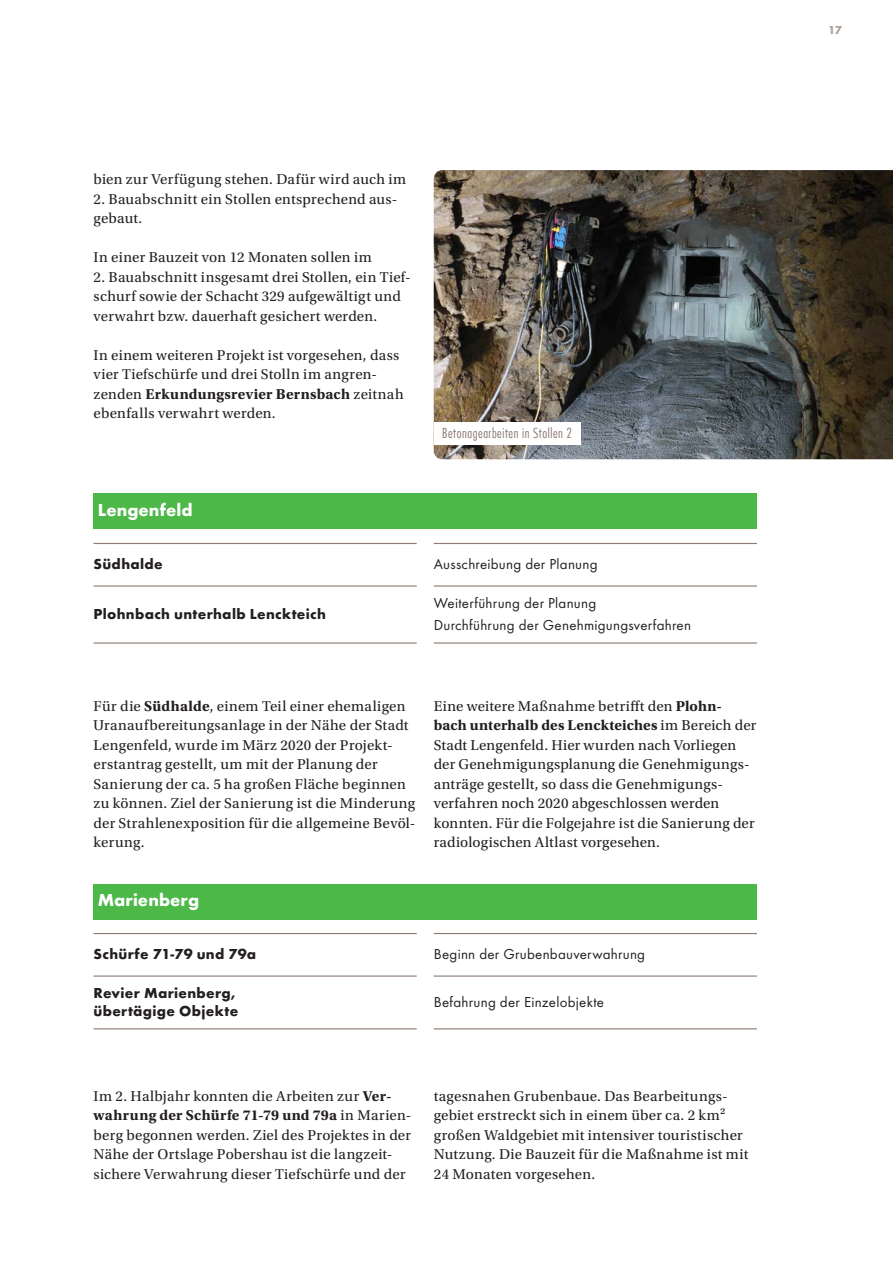
<style>
.page{position:relative;width:893px;height:1263px;background:#fff}
.page>*{position:absolute;margin:0;border:0;box-sizing:border-box;transform-origin:0 0}
.Headline_2_Kopie{font:700 18px "Futura Round";letter-spacing:.005em;color:#fff}
.Fließtext{font:15px/19.5px "Utopia Std";letter-spacing:.015em;color:#231f20}
.Fließtext_Tabelle{font:15px "Futura Round";letter-spacing:.015em;color:#231f20}
.Fließtext_Tabelle_bo{font:700 15px/18px "Futura Round";letter-spacing:.02em;color:#231f20}
.Bildunterschrift{font:300 condensed 13.5px "Futura Com";letter-spacing:.04em;color:#8b7a71}
.t1{font:700 12px "Futura Round";color:#afa199}
.s1{font-weight:700}
</style>
<div class="page">
<div style="left:94px;top:494px;width:663px;height:35px;background:#4cb848"></div>
<hr style="left:94px;top:642px;width:323px;height:2px;background:#8b7a71">
<hr style="left:434px;top:642px;width:323px;height:2px;background:#8b7a71">
<hr style="left:94px;top:543px;width:323px;height:1px;background:#8b7a71">
<hr style="left:434px;top:543px;width:323px;height:1px;background:#8b7a71">
<hr style="left:94px;top:585px;width:323px;height:2px;background:#8b7a71">
<hr style="left:434px;top:585px;width:323px;height:2px;background:#8b7a71">
<div style="left:94px;top:884px;width:663px;height:35px;background:#4cb848"></div>
<hr style="left:94px;top:1028px;width:323px;height:1px;background:#8b7a71">
<hr style="left:434px;top:1028px;width:323px;height:1px;background:#8b7a71">
<hr style="left:94px;top:933px;width:323px;height:1px;background:#8b7a71">
<hr style="left:434px;top:933px;width:323px;height:1px;background:#8b7a71">
<hr style="left:94px;top:975px;width:323px;height:2px;background:#8b7a71">
<hr style="left:434px;top:975px;width:323px;height:2px;background:#8b7a71">
<img style="left:434px;top:170px;width:459px;height:289px">
<div style="left:434px;top:422px;width:147px;height:22px;background:#fff"></div>
<p class="Fließtext" style="left:94px;top:170px;width:314px">bien zur Verfügung stehen. Dafür wird auch im</p>
<p class="Fließtext" style="left:94px;top:189px;width:303px">2. Bauabschnitt ein Stollen entsprechend aus&shy;gebaut.</p>
<p class="Fließtext" style="left:94px;top:248px;width:280px">In einer Bauzeit von 12 Monaten sollen im</p>
<p class="Fließtext" style="left:94px;top:267px;width:319px">2. Bauabschnitt insgesamt drei Stollen, ein Tief&shy;schurf sowie der Schacht 329 aufgewältigt und verwahrt bzw. dauerhaft gesichert werden.</p>
<p class="Fließtext" style="left:94px;top:345px;width:312px">In einem weiteren Projekt ist vorgesehen, dass vier Tiefschürfe und drei Stolln im angren&shy;zenden <span class="s1">Erkundungsrevier Bernsbach</span> zeitnah ebenfalls verwahrt werden.</p>
<p class="Bildunterschrift" style="left:442px;top:424px;width:131px">Betonagearbeiten in Stollen 2</p>
<p class="Headline_2_Kopie" style="left:98px;top:496px;width:96px">Lengenfeld</p>
<p class="Fließtext_Tabelle_bo" style="left:94px;top:554px;width:71px">Südhalde</p>
<p class="Fließtext_Tabelle" style="left:434px;top:553px;width:165px">Ausschreibung der Planung</p>
<p class="Fließtext_Tabelle_bo" style="left:94px;top:604px;width:234px">Plohnbach unterhalb Lenckteich</p>
<p class="Fließtext_Tabelle" style="left:434px;top:592px;width:164px">Weiterführung der Planung</p>
<p class="Fließtext_Tabelle" style="left:434px;top:614px;width:259px">Durchführung der Genehmigungsverfahren</p>
<p class="Fließtext" style="left:94px;top:696px;width:323px">Für die <span class="s1">Südhalde</span>, einem Teil einer ehemaligen Uranaufbereitungsanlage in der Nähe der Stadt Lengenfeld, wurde im März 2020 der Projekt&shy;erstantrag gestellt, um mit der Planung der Sanierung der ca. 5 ha großen Fläche beginnen zu können. Ziel der Sanierung ist die Minderung der Strahlenexposition für die allgemeine Bevöl&shy;kerung.</p>
<p class="Fließtext" style="left:434px;top:696px;width:324px">Eine weitere Maßnahme betrifft den <span class="s1">Plohn&shy;bach unterhalb des Lenckteiches</span> im Bereich der Stadt Lengenfeld. Hier wurden nach Vorliegen der Genehmigungsplanung die Genehmigungs&shy;anträge gestellt, so dass die Genehmigungs&shy;verfahren noch 2020 abgeschlossen werden konnten. Für die Folgejahre ist die Sanierung der radiologischen Altlast vorgesehen.</p>
<p class="Headline_2_Kopie" style="left:98px;top:886px;width:103px">Marienberg</p>
<p class="Fließtext_Tabelle_bo" style="left:94px;top:944px;width:164px">Schürfe 71-79 und 79a</p>
<p class="Fließtext_Tabelle" style="left:434px;top:943px;width:213px">Beginn der Grubenbauverwahrung</p>
<p class="Fließtext_Tabelle_bo" style="left:94px;top:983px;width:146px">Revier Marienberg, übertägige Objekte</p>
<p class="Fließtext_Tabelle" style="left:434px;top:991px;width:172px">Befahrung der Einzelobjekte</p>
<p class="Fließtext" style="left:94px;top:1086px;width:319px">Im 2. Halbjahr konnten die Arbeiten zur <span class="s1">Ver&shy;wahrung der Schürfe 71-79 und 79a</span> in Marien&shy;berg begonnen werden. Ziel des Projektes in der Nähe der Ortslage Pobershau ist die langzeit&shy;sichere Verwahrung dieser Tiefschürfe und der</p>
<p class="Fließtext" style="left:434px;top:1086px;width:316px">tagesnahen Grubenbaue. Das Bearbeitungs&shy;gebiet erstreckt sich in einem über ca. 2 km² großen Waldgebiet mit intensiver touristischer Nutzung. Die Bauzeit für die Maßnahme ist mit 24 Monaten vorgesehen.</p>
<p class="t1" style="left:828px;top:21px;width:15px">17</p>
</div>
